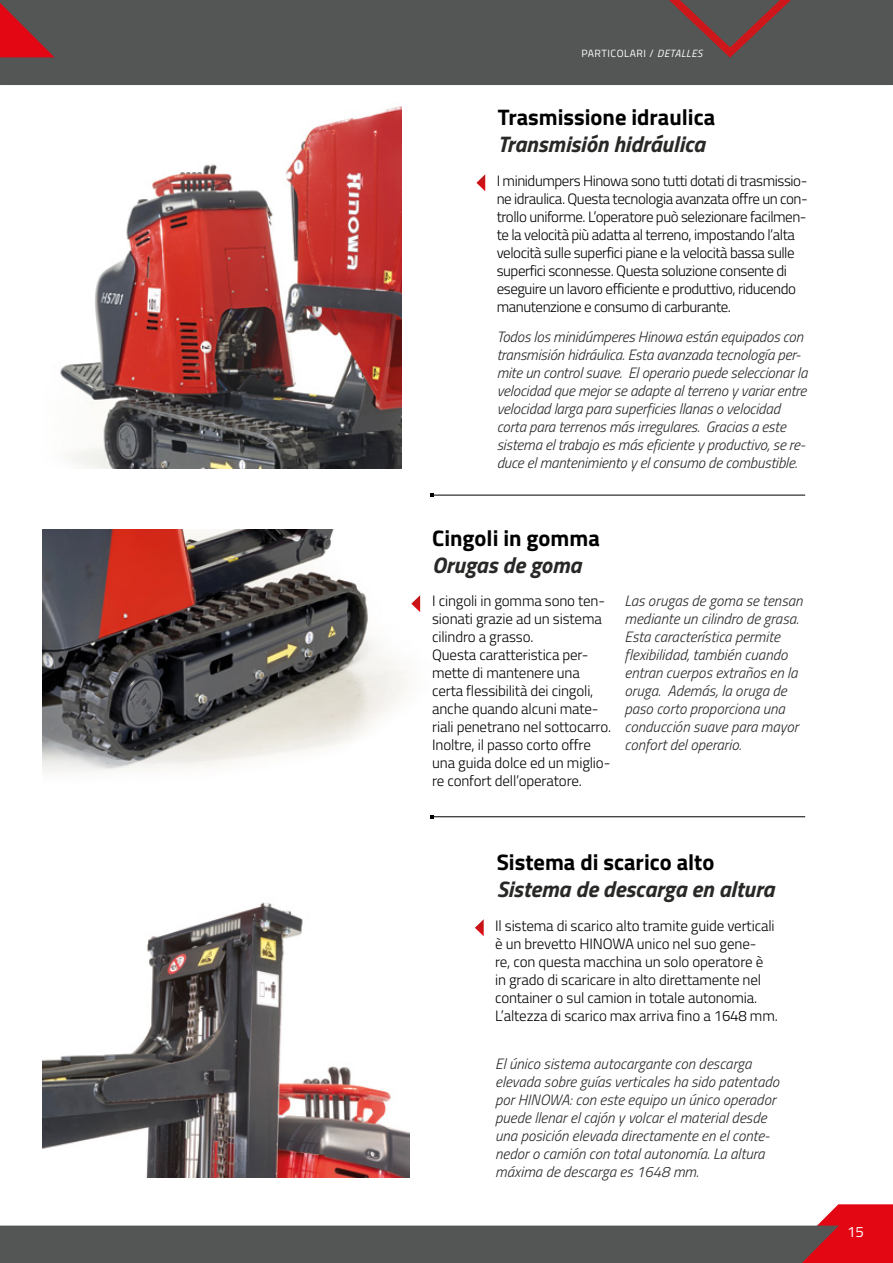
<style>
.page{position:relative;width:893px;height:1263px;background:#fff}
.page>*{position:absolute;margin:0;border:0;box-sizing:border-box;transform-origin:0 0}
.t1{font:italic 700 22.5px "Titillium";color:#282827}
.t2{font:700 22.5px "Titillium";color:#000}
.t3{font:italic 300 15px/18px "Titillium";letter-spacing:-.01em;color:#282827}
.t4{font:300 15px/18px "Titillium";letter-spacing:-.01em;color:#000}
.t5{font:300 15px/18px "Titillium";letter-spacing:-.03em;color:#000}
.t6{font:15px "Titillium";color:#fff}
.t7{font:10.5px "Titillium";letter-spacing:.05em;color:#fff}
.s1{font-style:italic}
</style>
<div class="page">
<img style="left:43px;top:529px;width:378px;height:244px">
<img style="left:60px;top:106px;width:341px;height:362px">
<img style="left:43px;top:902px;width:367px;height:276px">
<hr style="left:432px;top:495px;width:373px;height:1px;background:#000">
<hr style="left:432px;top:816px;width:373px;height:1px;background:#000">
<svg style="left:476px;top:174px;width:9px;height:17px"></svg>
<svg style="left:411px;top:595px;width:9px;height:17px"></svg>
<svg style="left:475px;top:919px;width:9px;height:17px"></svg>
<svg style="left:0;top:1204px;width:893px;height:59px"></svg>
<div style="left:0;top:0;width:893px;height:85px;background:#545656"></div>
<svg style="left:0;top:3px;width:55px;height:54px"></svg>
<div style="left:145px;top:0;width:748px;height:63px;background:#545656"></div>
<p class="t7" style="left:581px;top:46px;width:123px">PARTICOLARI / <span class="s1">DETALLES</span></p>
<h1 class="t2" style="left:498px;top:99px;width:219px">Trasmissione idraulica</h1>
<h1 class="t1" style="left:498px;top:126px;width:209px">Transmisión hidráulica</h1>
<p class="t5" style="left:497px;top:171px;width:313px">I minidumpers Hinowa sono tutti dotati di trasmissio&shy;ne idraulica. Questa tecnologia avanzata offre un con&shy;trollo uniforme. L’operatore può selezionare facilmen&shy;te la velocità più adatta al terreno, impostando l’alta velocità sulle superfici piane e la velocità bassa sulle superfici sconnesse. Questa soluzione consente di eseguire un lavoro efficiente e produttivo, riducendo manutenzione e consumo di carburante.</p>
<p class="t3" style="left:497px;top:327px;width:312px">Todos los minidúmperes Hinowa están equipados con transmisión hidráulica. Esta avanzada tecnología per&shy;mite un control suave. El operario puede seleccionar la velocidad que mejor se adapte al terreno y variar entre velocidad larga para superficies llanas o velocidad corta para terrenos más irregulares. Gracias a este sistema el trabajo es más eficiente y productivo, se re&shy;duce el mantenimiento y el consumo de combustible.</p>
<h1 class="t2" style="left:432px;top:521px;width:169px">Cingoli in gomma</h1>
<h1 class="t1" style="left:432px;top:548px;width:151px">Orugas de goma</h1>
<p class="t4" style="left:432px;top:591px;width:181px">I cingoli in gomma sono ten&shy;sionati grazie ad un sistema cilindro a grasso.<br>Questa caratteristica per&shy;mette di mantenere una certa flessibilità dei cingoli, anche quando alcuni mate&shy;riali penetrano nel sottocarro.<br>Inoltre, il passo corto offre una guida dolce ed un miglio&shy;re confort dell’operatore.</p>
<p class="t3" style="left:624px;top:591px;width:180px">Las orugas de goma se tensan mediante un cilindro de grasa.<br>Esta característica permite flexibilidad, también cuando entran cuerpos extraños en la oruga. Además, la oruga de paso corto proporciona una conducción suave para mayor confort del operario.</p>
<h1 class="t2" style="left:497px;top:845px;width:219px">Sistema di scarico alto</h1>
<h1 class="t1" style="left:497px;top:872px;width:279px">Sistema de descarga en altura</h1>
<p class="t4" style="left:495px;top:915px;width:284px">Il sistema di scarico alto tramite guide verticali è un brevetto HINOWA unico nel suo gene-<br>re, con questa macchina un solo operatore è in grado di scaricare in alto direttamente nel container o sul camion in totale autonomia.<br>L’altezza di scarico max arriva fino a 1648 mm.</p>
<p class="t3" style="left:495px;top:1054px;width:286px">El único sistema autocargante con descarga elevada sobre guías verticales ha sido patentado por HINOWA: con este equipo un único operador puede llenar el cajón y volcar el material desde una posición elevada directamente en el conte&shy;nedor o camión con total autonomía. La altura máxima de descarga es 1648 mm.</p>
<p class="t6" style="left:847px;top:1220px;width:18px">15</p>
</div>
